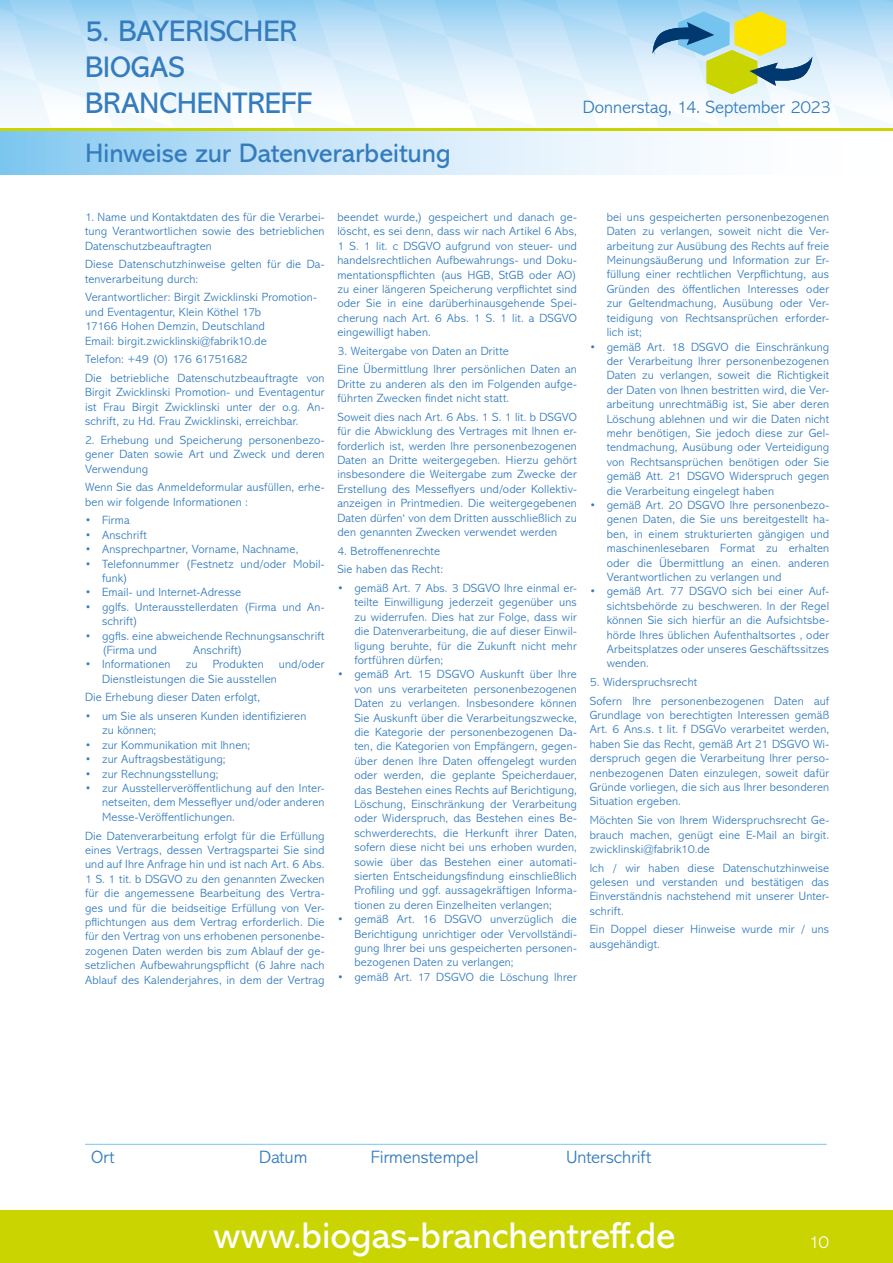
<style>
.page{position:relative;width:893px;height:1263px;background:#fff}
.page>*{position:absolute;margin:0;border:0;box-sizing:border-box;transform-origin:0 0}
.t1{font:37.5px "Abadi MT Pro";letter-spacing:-.005em;color:#fff}
.t2{font:30px/36px "Abadi MT Pro";letter-spacing:.005em;color:#347cbd}
.t3{font:27px "Abadi MT Pro";letter-spacing:-.005em;color:#347cbd}
.t4{font:300 18px "Abadi MT Pro";letter-spacing:-.005em;color:#347cbd}
.t5{font:300 18px "Abadi MT Pro";color:#fff}
.t6{font:300 12px/14.4px "Abadi MT Pro";letter-spacing:.01em;color:#347cbd;text-align:justify}
</style>
<div class="page">
<div style="left:0;top:1210px;width:893px;height:53px;background:#c9d400"></div>
<svg style="left:0;top:128px;width:893px;height:4px;background:#cbd93e"></svg>
<svg style="left:0;top:132px;width:685px;height:42px;background:#c4e4f8"></svg>
<svg style="left:0;top:0;width:893px;height:128px"></svg>
<svg style="left:652px;top:12px;width:160px;height:82px;background:#b6cfa9"></svg>
<hr style="left:85px;top:1144px;width:168px;height:1px;background:#75c5ef">
<hr style="left:253px;top:1144px;width:112px;height:1px;background:#75c5ef">
<hr style="left:365px;top:1144px;width:196px;height:1px;background:#75c5ef">
<hr style="left:561px;top:1144px;width:266px;height:1px;background:#75c5ef">
<h2 class="t2" style="left:85px;top:13px;width:229px">5. BAYERISCHER<br>BIOGAS<br>BRANCHENTREFF</h2>
<h3 class="t3" style="left:86px;top:138px;width:367px">Hinweise zur Datenverarbeitung</h3>
<h3 class="t4" style="left:583px;top:97px;width:250px">Donnerstag, 14. September 2023</h3>
<p class="t6" style="left:85px;top:210px;width:241px">1. Name und Kontaktdaten des für die Verarbei&shy;tung Verantwortlichen sowie des betrieblichen Datenschutzbeauftragten</p>
<p class="t6" style="left:85px;top:257px;width:241px">Diese Datenschutzhinweise gelten für die Da&shy;tenverarbeitung durch:</p>
<p class="t6" style="left:85px;top:290px;width:233px;text-align:left">Verantwortlicher: Birgit Zwicklinski Promotion&shy;und Eventagentur, Klein Köthel 17b<br>17166 Hohen Demzin, Deutschland<br>Email: birgit.zwicklinski@fabrik10.de</p>
<p class="t6" style="left:85px;top:350px;width:241px;line-height:18.6px">Telefon: +49 (0) 176 61751682<br>Die betriebliche Datenschutzbeauftragte von</p>
<p class="t6" style="left:85px;top:385px;width:241px">Birgit Zwicklinski Promotion- und Eventagentur ist Frau Birgit Zwicklinski unter der o.g. An&shy;schrift, zu Hd. Frau Zwicklinski, erreichbar.</p>
<p class="t6" style="left:85px;top:433px;width:241px">2. Erhebung und Speicherung personenbezo&shy;gener Daten sowie Art und Zweck und deren Verwendung</p>
<p class="t6" style="left:85px;top:480px;width:241px">Wenn Sie das Anmeldeformular ausfüllen, erhe&shy;ben wir folgende Informationen :</p>
<p class="t6" style="left:85px;top:513px;width:46px">• Firma</p>
<p class="t6" style="left:85px;top:528px;width:63px">• Anschrift</p>
<p class="t6" style="left:85px;top:542px;width:215px">• Ansprechpartner, Vorname, Nachname,</p>
<p class="t6" style="left:102px;top:556px;width:224px;text-indent:-17px">• Telefonnummer (Festnetz und/oder Mobil&shy;funk)</p>
<p class="t6" style="left:85px;top:585px;width:158px">• Email- und Internet-Adresse</p>
<p class="t6" style="left:102px;top:600px;width:224px;text-indent:-17px">• gglfs. Unterausstellerdaten (Firma und An&shy;schrift)</p>
<p class="t6" style="left:102px;top:628px;width:224px;text-indent:-17px">• ggfls. eine abweichende Rechnungsanschrift (Firma und</p>
<p class="t6" style="left:193px;top:643px;width:51px">Anschrift)</p>
<p class="t6" style="left:85px;top:657px;width:87px">• Informationen</p>
<p class="t6" style="left:186px;top:657px;width:13px">zu</p>
<p class="t6" style="left:213px;top:657px;width:53px">Produkten</p>
<p class="t6" style="left:279px;top:657px;width:47px">und/oder</p>
<p class="t6" style="left:85px;top:670px;width:193px;line-height:18.6px;text-indent:17px">Dienstleistungen die Sie ausstellen<br>Die Erhebung dieser Daten erfolgt,</p>
<p class="t6" style="left:102px;top:709px;width:206px;text-indent:-17px">• um Sie als unseren Kunden identifizieren zu können;</p>
<p class="t6" style="left:85px;top:738px;width:167px">• zur Kommunikation mit lhnen;</p>
<p class="t6" style="left:85px;top:752px;width:142px">• zur Auftragsbestätigung;</p>
<p class="t6" style="left:85px;top:767px;width:135px">• zur Rechnungsstellung;</p>
<p class="t6" style="left:102px;top:781px;width:224px;text-indent:-17px">• zur Ausstellerveröffentlichung auf den Inter&shy;netseiten, dem Messeflyer und/oder anderen Messe-Veröffentlichungen.</p>
<p class="t6" style="left:85px;top:828px;width:241px">Die Datenverarbeitung erfolgt für die Erfüllung eines Vertrags, dessen Vertragspartei Sie sind und auf Ihre Anfrage hin und ist nach Art. 6 Abs.<br>1 S. 1 tit. b DSGVO zu den genannten Zwecken für die angemessene Bearbeitung des Vertra&shy;ges und für die beidseitige Erfüllung von Ver&shy;pflichtungen aus dem Vertrag erforderlich. Die für den Vertrag von uns erhobenen personenbe&shy;zogenen Daten werden bis zum Ablauf der ge&shy;setzlichen Aufbewahrungspflicht (6 Jahre nach Ablauf des Kalenderjahres, in dem der Vertrag</p>
<p class="t6" style="left:337px;top:210px;width:241px">beendet wurde,) gespeichert und danach ge&shy;löscht, es sei denn, dass wir nach Artikel 6 Abs, 1 S. 1 lit. c DSGVO aufgrund von steuer- und handelsrechtlichen Aufbewahrungs- und Doku&shy;mentationspflichten (aus HGB, StGB oder AO) zu einer längeren Speicherung verpflichtet sind oder Sie in eine darüberhinausgehende Spei&shy;cherung nach Art. 6 Abs. 1 S. 1 lit. a DSGVO eingewilligt haben.</p>
<p class="t6" style="left:337px;top:342px;width:241px;line-height:18.6px">3. Weitergabe von Daten an Dritte<br>Eine Übermittlung lhrer persönlichen Daten an</p>
<p class="t6" style="left:337px;top:377px;width:241px">Dritte zu anderen als den im Folgenden aufge&shy;führten Zwecken findet nicht statt.</p>
<p class="t6" style="left:337px;top:410px;width:241px">Soweit dies nach Art. 6 Abs. 1 S. 1 lit. b DSGVO für die Abwicklung des Vertrages mit lhnen er&shy;forderlich ist, werden lhre personenbezogenen Daten an Dritte weitergegeben. Hierzu gehört insbesondere die Weitergabe zum Zwecke der Erstellung des Messeflyers und/oder Kollektiv&shy;anzeigen in Printmedien. Die weitergegebenen Daten dürfen‘ von dem Dritten ausschließlich zu den genannten Zwecken verwendet werden</p>
<p class="t6" style="left:337px;top:542px;width:107px;line-height:18.6px">4. Betroffenenrechte<br>Sie haben das Recht:</p>
<p class="t6" style="left:354px;top:581px;width:224px;text-indent:-17px">• gemäß Art. 7 Abs. 3 DSGVO lhre einmal er&shy;teilte Einwilligung jederzeit gegenüber uns zu widerrufen. Dies hat zur Folge, dass wir die Datenverarbeitung, die auf dieser Einwil&shy;ligung beruhte, für die Zukunft nicht mehr fortführen dürfen;</p>
<p class="t6" style="left:354px;top:667px;width:224px;text-indent:-17px">• gemäß Art. 15 DSGVO Auskunft über lhre von uns verarbeiteten personenbezogenen Daten zu verlangen. Insbesondere können Sie Auskunft über die Verarbeitungszwecke, die Kategorie der personenbezogenen Da&shy;ten, die Kategorien von Empfängern, gegen&shy;über denen lhre Daten offengelegt wurden oder werden, die geplante Speicherdauer, das Bestehen eines Rechts auf Berichtigung, Löschung, Einschränkung der Verarbeitung oder Widerspruch, das Bestehen eines Be&shy;schwerderechts, die Herkunft ihrer Daten, sofern diese nicht bei uns erhoben wurden, sowie über das Bestehen einer automati&shy;sierten Entscheidungsfindung einschließlich Profiling und ggf. aussagekräftigen Informa&shy;tionen zu deren Einzelheiten verlangen;</p>
<p class="t6" style="left:354px;top:912px;width:224px;text-indent:-17px">• gemäß Art. 16 DSGVO unverzüglich die Berichtigung unrichtiger oder Vervollständi&shy;gung lhrer bei uns gespeicherten personen&shy;bezogenen Daten zu verlangen;</p>
<p class="t6" style="left:337px;top:970px;width:241px">• gemäß Art. 17 DSGVO die Löschung lhrer</p>
<p class="t6" style="left:607px;top:210px;width:224px">bei uns gespeicherten personenbezogenen Daten zu verlangen, soweit nicht die Ver&shy;arbeitung zur Ausübung des Rechts auf freie Meinungsäußerung und Information zur Er&shy;füllung einer rechtlichen Verpflichtung, aus Gründen des öffentlichen Interesses oder zur Geltendmachung, Ausübung oder Ver&shy;teidigung von Rechtsansprüchen erforder&shy;lich ist;</p>
<p class="t6" style="left:607px;top:339px;width:224px;text-indent:-17px">• gemäß Art. 18 DSGVO die Einschränkung der Verarbeitung lhrer personenbezogenen Daten zu verlangen, soweit die Richtigkeit der Daten von lhnen bestritten wird, die Ver&shy;arbeitung unrechtmäßig ist, Sie aber deren Löschung ablehnen und wir die Daten nicht mehr benötigen, Sie jedoch diese zur Gel&shy;tendmachung, Ausübung oder Verteidigung von Rechtsansprüchen benötigen oder Sie gemäß Att. 21 DSGVO Widerspruch gegen die Verarbeitung eingelegt haben</p>
<p class="t6" style="left:607px;top:498px;width:224px;text-indent:-17px">• gemäß Art. 20 DSGVO lhre personenbezo&shy;genen Daten, die Sie uns bereitgestellt ha&shy;ben, in einem strukturierten gängigen und maschinenlesebaren Format zu erhalten oder die Übermittlung an einen. anderen Verantwortlichen zu verlangen und</p>
<p class="t6" style="left:607px;top:584px;width:224px;text-indent:-17px">• gemäß Art. 77 DSGVO sich bei einer Auf&shy;sichtsbehörde zu beschweren. ln der Regel können Sie sich hierfür an die Aufsichtsbe&shy;hörde lhres üblichen Aufenthaltsortes ‚ oder Arbeitsplatzes oder unseres Geschäftssitzes wenden.</p>
<p class="t6" style="left:590px;top:673px;width:241px;line-height:18.6px">5. Widerspruchsrecht<br>Sofern lhre personenbezogenen Daten auf</p>
<p class="t6" style="left:590px;top:708px;width:241px">Grundlage von berechtigten Interessen gemäß Art. 6 Ans.s. t lit. f DSGVo verarbeitet werden, haben Sie das Recht, gemäß Art 21 DSGVO Wi&shy;derspruch gegen die Verarbeitung lhrer perso&shy;nenbezogenen Daten einzulegen, soweit dafür Gründe vorliegen, die sich aus lhrer besonderen Situation ergeben.</p>
<p class="t6" style="left:590px;top:813px;width:241px">Möchten Sie von lhrem Widerspruchsrecht Ge&shy;brauch machen, genügt eine E-Mail an birgit. zwicklinski@fabrik10.de</p>
<p class="t6" style="left:590px;top:860px;width:241px">lch / wir haben diese Datenschutzhinweise gelesen und verstanden und bestätigen das Einverständnis nachstehend mit unserer Unter&shy;schrift.</p>
<p class="t6" style="left:590px;top:922px;width:241px">Ein Doppel dieser Hinweise wurde mir / uns ausgehändigt.</p>
<h3 class="t4" style="left:91px;top:1147px;width:25px">Ort</h3>
<h3 class="t4" style="left:259px;top:1147px;width:50px">Datum</h3>
<h3 class="t4" style="left:371px;top:1147px;width:109px">Firmenstempel</h3>
<h3 class="t4" style="left:567px;top:1147px;width:86px">Unterschrift</h3>
<h1 class="t1" style="left:214px;top:1215px;width:463px">www.biogas-branchentreff.de</h1>
<h3 class="t5" style="left:809px;top:1232px;width:21px">10</h3>
</div>
